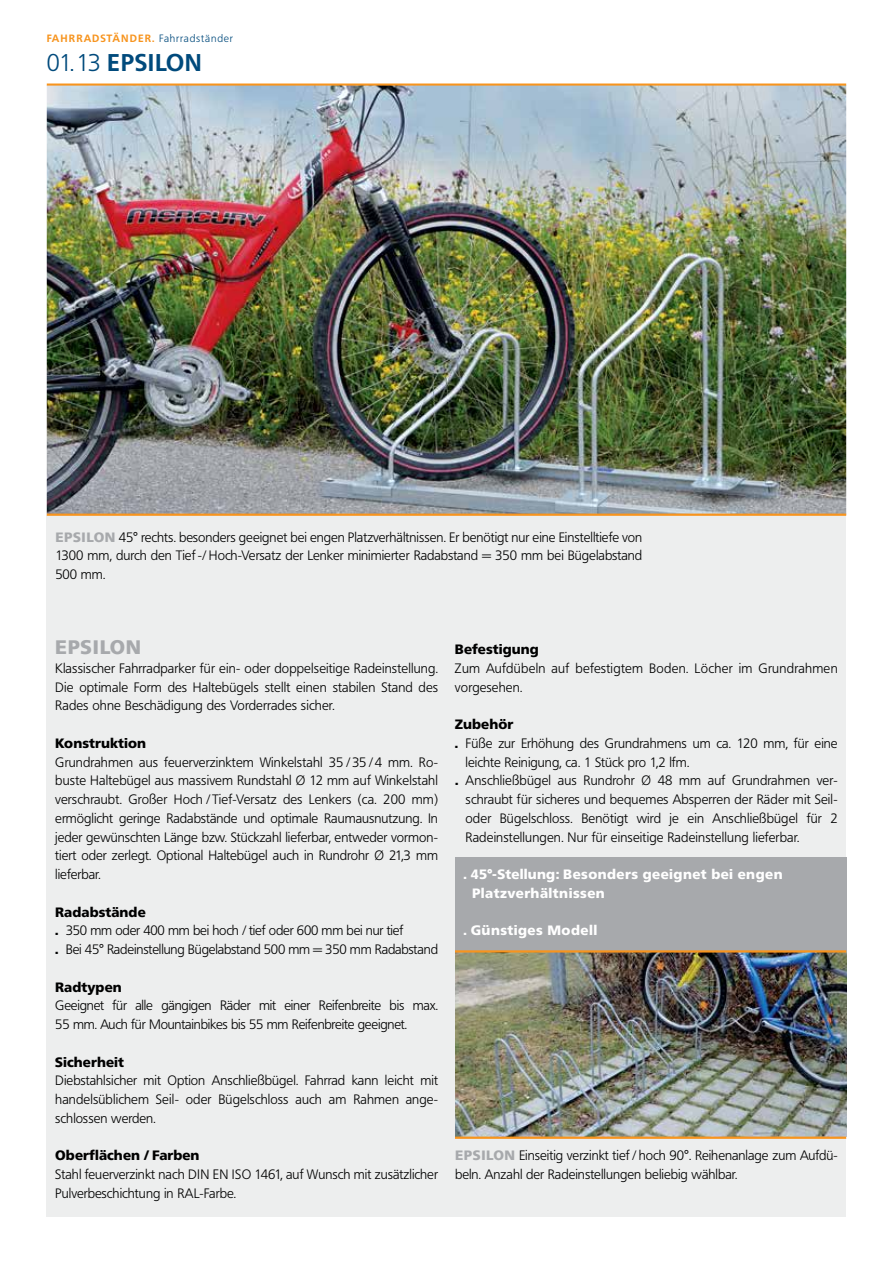
<style>
.page{position:relative;width:893px;height:1263px;background:#fff}
.page>*{position:absolute;margin:0;border:0;box-sizing:border-box;transform-origin:0 0}
.t1{font:700 24px "Frutiger BQ";letter-spacing:.03em;color:#004a7c}
.t2{font:900 19.5px "Frutiger BQ";letter-spacing:.045em;color:#a7a9ac}
.t3{font:300 13.5px/18.8px "Frutiger BQ";color:#000;text-align:justify}
.t4{font:900 13.5px/18.8px "Frutiger BQ";letter-spacing:.03em;color:#fff}
.t5{font:900 13.5px "Frutiger BQ";color:#000}
.t6{font:300 13.5px/18.8px "Frutiger BQ";letter-spacing:.02em;color:#000}
.t7{font:700 10.5px "Frutiger BQ";letter-spacing:.1em;color:#f7941e}
.s1{font-weight:300;color:#004a7c}
.s2{font-weight:300}
.s3{font-weight:900;color:#a7a9ac}
.s4{font-weight:900}
</style>
<div class="page">
<div style="left:47px;top:85px;width:799px;height:1131px;background:#edeeee"></div>
<img style="left:47px;top:86px;width:799px;height:428px">
<img style="left:455px;top:952px;width:391px;height:184px">
<hr style="left:47px;top:514px;width:799px;height:2px;background:#f7941e">
<hr style="left:455px;top:1136px;width:391px;height:3px;background:#f7941e">
<div style="left:455px;top:857px;width:391px;height:95px;background:#a7a9ac"></div>
<hr style="left:455px;top:950px;width:391px;height:2px;background:#f7941e">
<hr style="left:47px;top:84px;width:799px;height:2px;background:#f7941e">
<p class="t7" style="left:47px;top:32px;width:188px">FAHRRADSTÄNDER. <span class="s1">Fahrradständer</span></p>
<h1 class="t1" style="left:47px;top:48px;width:156px"><span class="s2">01.13</span> EPSILON</h1>
<p class="t3" style="left:55px;top:528px;width:588px"><span class="s3">epsilon</span> 45° rechts. besonders geeignet bei engen Platzverhältnissen. Er benötigt nur eine Einstelltiefe von 1300 mm, durch den Tief -/ Hoch-Versatz der Lenker minimierter Radabstand = 350 mm bei Bügelabstand 500 mm.</p>
<h2 class="t2" style="left:55px;top:636px;width:87px">epsilon</h2>
<p class="t3" style="left:55px;top:659px;width:384px">Klassischer Fahrradparker für ein- oder doppelseitige Radeinstellung.<br>Die optimale Form des Haltebügels stellt einen stabilen Stand des Rades ohne Beschädigung des Vorderrades sicher.</p>
<p class="t5" style="left:55px;top:735px;width:92px">Konstruktion</p>
<p class="t3" style="left:55px;top:753px;width:384px">Grundrahmen aus feuerverzinktem Winkelstahl 35 /35 /4 mm. Ro&shy;buste Haltebügel aus massivem Rundstahl Ø 12 mm auf Winkelstahl verschraubt. Großer Hoch /Tief-Versatz des Lenkers (ca. 200 mm) ermöglicht geringe Radabstände und optimale Raumausnutzung. In jeder gewünschten Länge bzw. Stückzahl lieferbar, entweder vormon&shy;tiert oder zerlegt. Optional Haltebügel auch in Rundrohr Ø 21,3 mm lieferbar.</p>
<p class="t3" style="left:55px;top:903px;width:384px;text-align:left"><span class="s4">Radabstände<br>.</span> 350 mm oder 400 mm bei hoch / tief oder 600 mm bei nur tief<br><span class="s4">.</span> Bei 45° Radeinstellung Bügelabstand 500 mm = 350 mm Radabstand</p>
<p class="t5" style="left:55px;top:979px;width:68px">Radtypen</p>
<p class="t3" style="left:55px;top:996px;width:384px">Geeignet für alle gängigen Räder mit einer Reifenbreite bis max.<br>55 mm. Auch für Mountainbikes bis 55 mm Reifenbreite geeignet.</p>
<p class="t5" style="left:55px;top:1054px;width:70px">Sicherheit</p>
<p class="t3" style="left:55px;top:1071px;width:384px">Diebstahlsicher mit Option Anschließbügel. Fahrrad kann leicht mit handelsüblichem Seil- oder Bügelschloss auch am Rahmen ange&shy;schlossen werden.</p>
<p class="t5" style="left:55px;top:1147px;width:146px">Oberflächen / Farben</p>
<p class="t3" style="left:55px;top:1165px;width:384px">Stahl feuerverzinkt nach DIN EN ISO 1461, auf Wunsch mit zusätzlicher<br>Pulverbeschichtung in RAL-Farbe.</p>
<p class="t5" style="left:455px;top:641px;width:85px">Befestigung</p>
<p class="t6" style="left:455px;top:659px;width:384px">Zum Aufdübeln auf befestigtem Boden. Löcher im Grundrahmen vorgesehen.</p>
<p class="t5" style="left:455px;top:716px;width:60px">Zubehör</p>
<p class="t3" style="left:455px;top:734px;width:384px"><span class="s4">.</span> Füße zur Erhöhung des Grundrahmens um ca. 120 mm, für eine</p>
<p class="t3" style="left:465px;top:753px;width:225px">leichte Reinigung, ca. 1 Stück pro 1,2 lfm.</p>
<p class="t3" style="left:455px;top:771px;width:384px"><span class="s4">.</span> Anschließbügel aus Rundrohr Ø 48 mm auf Grundrahmen ver-</p>
<p class="t3" style="left:465px;top:790px;width:374px">schraubt für sicheres und bequemes Absperren der Räder mit Seil-</p>
<p class="t3" style="left:465px;top:809px;width:374px">oder Bügelschloss. Benötigt wird je ein Anschließbügel für 2</p>
<p class="t3" style="left:466px;top:828px;width:335px">Radeinstellungen. Nur für einseitige Radeinstellung lieferbar.</p>
<p class="t4" style="left:463px;top:865px;width:321px">. 45°-Stellung: Besonders geeignet bei engen<br>Platzverhältnissen</p>
<p class="t4" style="left:463px;top:921px;width:135px">. Günstiges Modell</p>
<p class="t3" style="left:455px;top:1146px;width:384px"><span class="s3">epsilon</span> Einseitig verzinkt tief / hoch 90°. Reihenanlage zum Aufdü&shy;beln. Anzahl der Radeinstellungen beliebig wählbar.</p>
</div>
